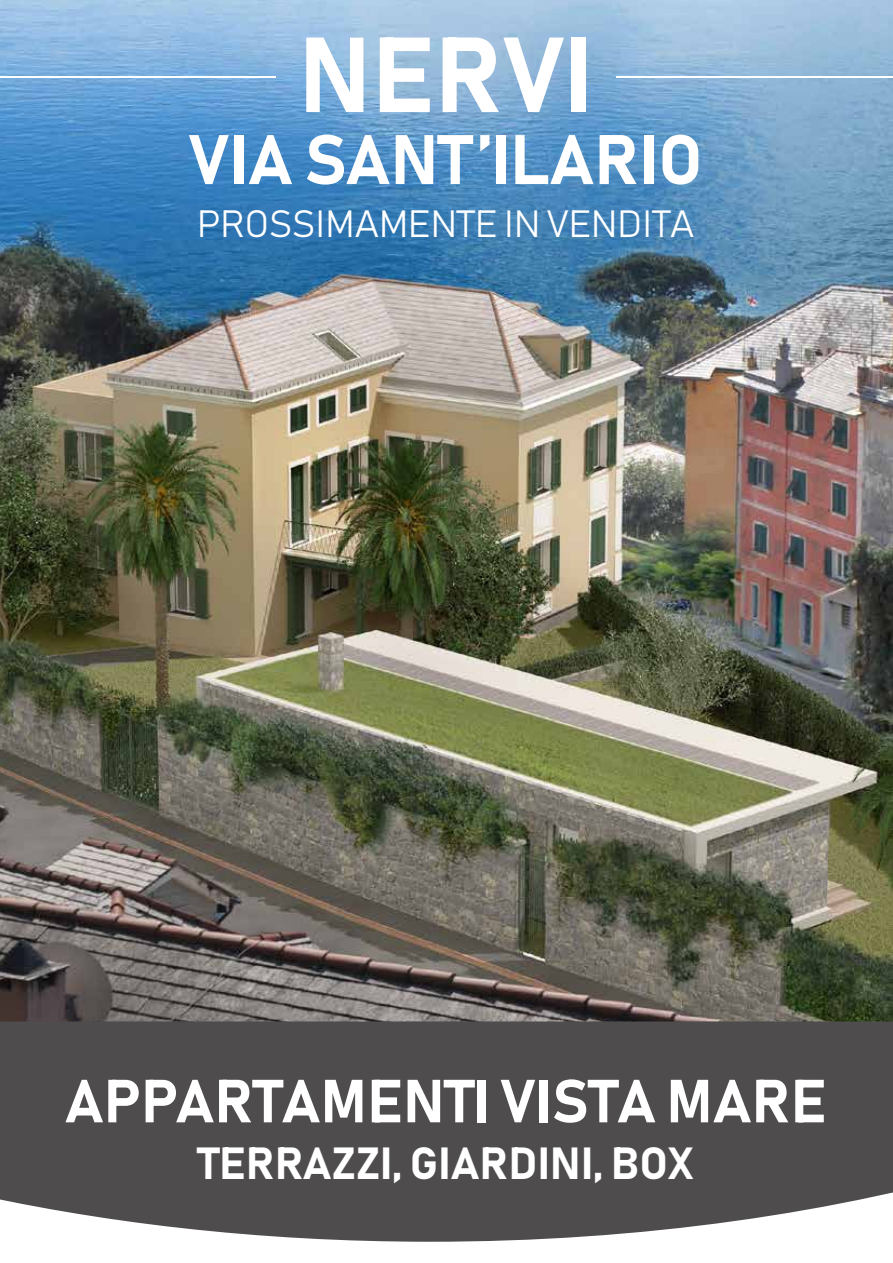
<style>
.page{position:relative;width:893px;height:1263px;background:#fff}
.page>*{position:absolute;margin:0;border:0;box-sizing:border-box;transform-origin:0 0}
.t1{font:105px "Bahnschrift";color:#fff}
.t2{font:69px "Bahnschrift";color:#fff}
.t3{font:59.85px "Bahnschrift";color:#fff}
.t4{font:44.4px "Bahnschrift";color:#fff}
.t5{font:37.5px "Bahnschrift";color:#fff}
</style>
<div class="page">
<img style="left:0;top:0;width:893px;height:1021px">
<hr style="left:616px;top:76px;width:276px;height:2px;background:#fff">
<hr style="left:0;top:76px;width:276px;height:2px;background:#fff">
<svg style="left:0;top:1021px;width:893px;height:221px;background:#5a5858"></svg>
<h1 class="t1" style="left:298px;top:9px;width:297px">NERVI</h1>
<h2 class="t2" style="left:189px;top:116px;width:516px">VIA SANT’ILARIO</h2>
<p class="t5" style="left:197px;top:200px;width:499px">PROSSIMAMENTE IN VENDITA</p>
<h3 class="t3" style="left:65px;top:1063px;width:763px">APPARTAMENTI VISTA MARE</h3>
<p class="t4" style="left:198px;top:1135px;width:497px">TERRAZZI, GIARDINI, BOX</p>
</div>
